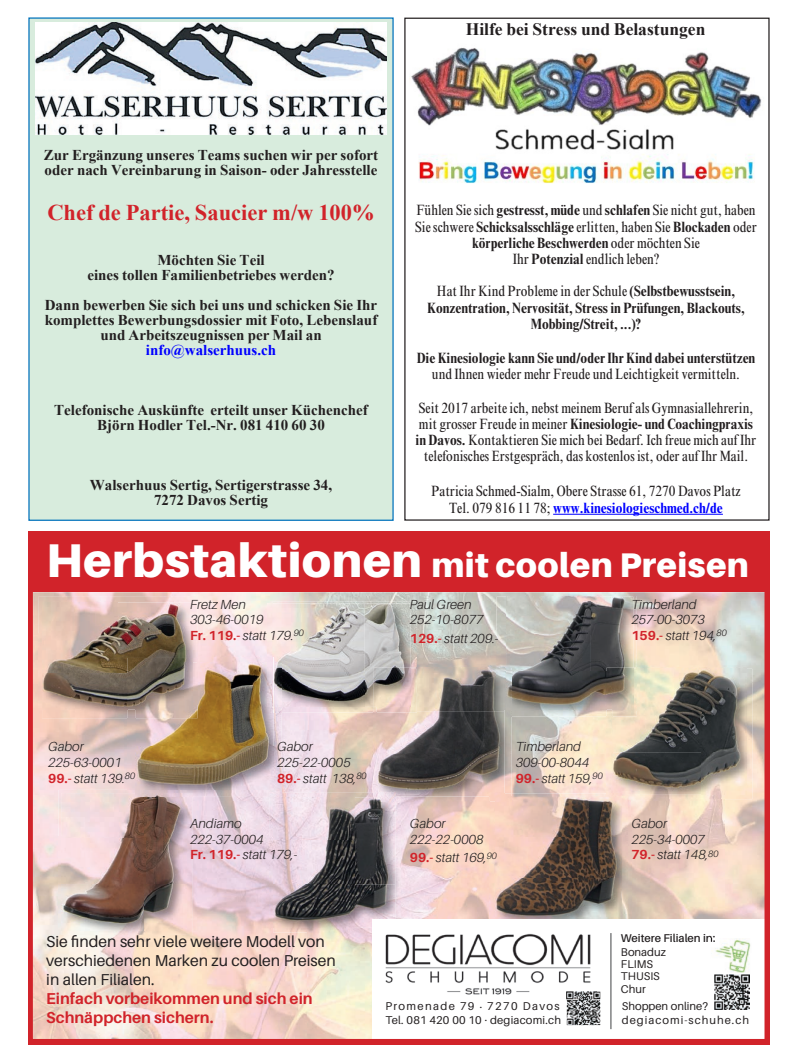
<style>
.page{position:relative;width:798px;height:1063px;background:#fff}
.page>*{position:absolute;margin:0;border:0;box-sizing:border-box;transform-origin:0 0}
.t1{font:900 34.25px "Aileron";letter-spacing:.01em;color:#fff}
.Lauftext{font:700 22.5px "Times New Roman";color:#d1232a}
.Lauftext-2{font:700 17.5px "Times New Roman";color:#231f20}
.t2{font:15.75px/19px "Aileron";color:#231f20}
.Lauftext-3{font:condensed 15px/16.2px "Times New Roman";color:#231f20;text-align:center}
.Lauftext-4{font:700 15px/15px "Times New Roman";color:#231f20;text-align:center}
.Lauftext-5{font:700 condensed 15px/16.2px "Times New Roman";color:#231f20;text-align:center}
.Lauftext-6{font:700 condensed 15px "Times New Roman";color:#00f}
.Lauftext-7{font:700 15px "Times New Roman";color:#00f}
.t3{font:italic 300 13.12px/15.8px "Aileron";color:#231f20}
.t4{font:11.25px/13.5px "Aileron";letter-spacing:.11em;color:#231f20}
.t5{font:11.25px/13.8px "Aileron";letter-spacing:.09em;color:#231f20}
.t6{font:600 11.25px/13.8px "Aileron";color:#231f20}
.t7{font:11.25px/12.4px "Aileron";color:#231f20}
.s1{font-weight:700}
.s2{font-weight:400}
.s3{font-weight:400;color:#231f20}
.s4{font-size:47.38px}
.s5{font-weight:700;font-style:normal;color:#d1232a}
.s6{font-weight:700;color:#d1232a}
</style>
<div class="page">
<img style="left:28px;top:531px;width:741px;height:513px">
<div style="left:28px;top:17px;width:365px;height:504px;background:#d8ecdd"></div>
<img style="left:36px;top:23px;width:350px;height:112px">
<img style="left:411px;top:47px;width:351px;height:137px">
<hr style="left:553px;top:514px;width:169px;height:1px;background:#00f">
<p class="Lauftext-2" style="left:465px;top:17px;width:241px">Hilfe bei Stress und Belastungen</p>
<p class="Lauftext-4" style="left:44px;top:147px;width:335px;text-align:left">Zur Ergänzung unseres Teams suchen wir per sofort oder nach Vereinbarung in Saison- oder Jahresstelle</p>
<p class="Lauftext" style="left:47px;top:197px;width:328px">Chef de Partie, Saucier m/w 100%</p>
<p class="Lauftext-4" style="left:157px;top:252px;width:109px">Möchten Sie Teil</p>
<p class="Lauftext-4" style="left:87px;top:267px;width:249px">eines tollen Familienbetriebes werden?</p>
<p class="Lauftext-4" style="left:45px;top:297px;width:334px">Dann bewerben Sie sich bei uns und schicken Sie Ihr komplettes Bewerbungsdossier mit Foto, Lebenslauf und Arbeitszeugnissen per Mail an</p>
<p class="Lauftext-7" style="left:146px;top:339px;width:132px">info@walserhuus.ch</p>
<p class="Lauftext-4" style="left:54px;top:402px;width:315px">Telefonische Auskünfte erteilt unser Küchenchef<br>Björn Hodler Tel.-Nr. 081 410 60 30</p>
<p class="Lauftext-4" style="left:90px;top:477px;width:244px">Walserhuus Sertig, Sertigerstrasse 34,</p>
<p class="Lauftext-4" style="left:154px;top:492px;width:115px">7272 Davos Sertig</p>
<p class="Lauftext-3" style="left:415px;top:202px;width:343px">Fühlen Sie sich <span class="s1">gestresst, müde</span> und <span class="s1">schlafen</span> Sie nicht gut, haben<br>Sie schwere <span class="s1">Schicksalsschläge</span> erlitten, haben Sie <span class="s1">Blockaden</span> oder <span class="s1">körperliche Beschwerden</span> oder möchten Sie</p>
<p class="Lauftext-3" style="left:512px;top:251px;width:148px">Ihr <span class="s1">Potenzial</span> endlich leben?</p>
<p class="Lauftext-3" style="left:437px;top:283px;width:299px">Hat Ihr Kind Probleme in der Schule <span class="s1">(Selbstbewusstsein,</span></p>
<p class="Lauftext-5" style="left:427px;top:300px;width:319px">Konzentration, Nervosität, Stress in Prüfungen, Blackouts,</p>
<p class="Lauftext-5" style="left:530px;top:316px;width:111px">Mobbing/Streit, ...)?</p>
<p class="Lauftext-5" style="left:416px;top:350px;width:340px">Die Kinesiologie kann Sie und/oder Ihr Kind dabei unterstützen <span class="s2">und Ihnen wieder mehr Freude und Leichtigkeit vermitteln.</span></p>
<p class="Lauftext-3" style="left:415px;top:400px;width:342px">Seit 2017 arbeite ich, nebst meinem Beruf als Gymnasiallehrerin, mit grosser Freude in meiner <span class="s1">Kinesiologie- und Coachingpraxis in Davos.</span> Kontaktieren Sie mich bei Bedarf. Ich freue mich auf Ihr telefonisches Erstgespräch, das kostenlos ist, oder auf Ihr Mail.</p>
<p class="Lauftext-3" style="left:431px;top:483px;width:311px">Patricia Schmed-Sialm, Obere Strasse 61, 7270 Davos Platz</p>
<p class="Lauftext-6" style="left:449px;top:499px;width:275px"><span class="s3">Tel. 079 816 11 78;</span> www.kinesiologieschmed.ch/de</p>
<p class="t1" style="left:46px;top:545px;width:704px"><span class="s4">Herbstaktionen</span> mit coolen Preisen</p>
<p class="t3" style="left:409px;top:596px;width:75px">Paul Green<br>252-10-8077</p>
<p class="t3" style="left:409px;top:631px;width:90px"><span class="s5">129.-</span> statt 209.-</p>
<p class="t3" style="left:631px;top:596px;width:97px">Timberland<br>257-00-3073<br><span class="s5">159.-</span> statt 194,<sup>80</sup></p>
<p class="t3" style="left:190px;top:596px;width:115px">Fretz Men<br>303-46-0019<br><span class="s5">Fr. 119.-</span> statt 179.<sup>90</sup></p>
<p class="t3" style="left:48px;top:739px;width:89px">Gabor<br>225-63-0001<br><span class="s5">99.-</span> statt 139.<sup>80</sup></p>
<p class="t3" style="left:515px;top:739px;width:89px">Timberland<br>309-00-8044<br><span class="s5">99.-</span> statt 159,<sup>90</sup></p>
<p class="t3" style="left:277px;top:739px;width:91px">Gabor<br>225-22-0005<br><span class="s5">89.-</span> statt 138,<sup>80</sup></p>
<p class="t3" style="left:190px;top:815px;width:109px">Andiamo<br>222-37-0004<br><span class="s5">Fr. 119.-</span> statt 179,-</p>
<p class="t3" style="left:409px;top:815px;width:75px">Gabor<br>222-22-0008</p>
<p class="t3" style="left:409px;top:850px;width:89px"><span class="s5">99.-</span> statt 169,<sup>90</sup></p>
<p class="t3" style="left:631px;top:815px;width:89px">Gabor<br>225-34-0007<br><span class="s5">79.-</span> statt 148,<sup>80</sup></p>
<p class="t2" style="left:46px;top:932px;width:291px">Sie finden sehr viele weitere Modell von verschiedenen Marken zu coolen Preisen in allen Filialen.<br><span class="s6">Einfach vorbeikommen und sich ein<br>Schnäppchen sichern.</span></p>
<p class="t6" style="left:620px;top:931px;width:96px">Weitere Filialen in:<br><span class="s2">Bonaduz</span></p>
<p class="t7" style="left:620px;top:958px;width:40px">FLIMS<br>THUSIS<br>Chur</p>
<p class="t5" style="left:621px;top:999px;width:129px">Shoppen online? degiacomi-schuhe.ch</p>
<p class="t4" style="left:385px;top:1000px;width:177px">Promenade 79 . 7270 Davos<br>Tel. 081 420 00 10 . degiacomi.ch</p>
</div>
